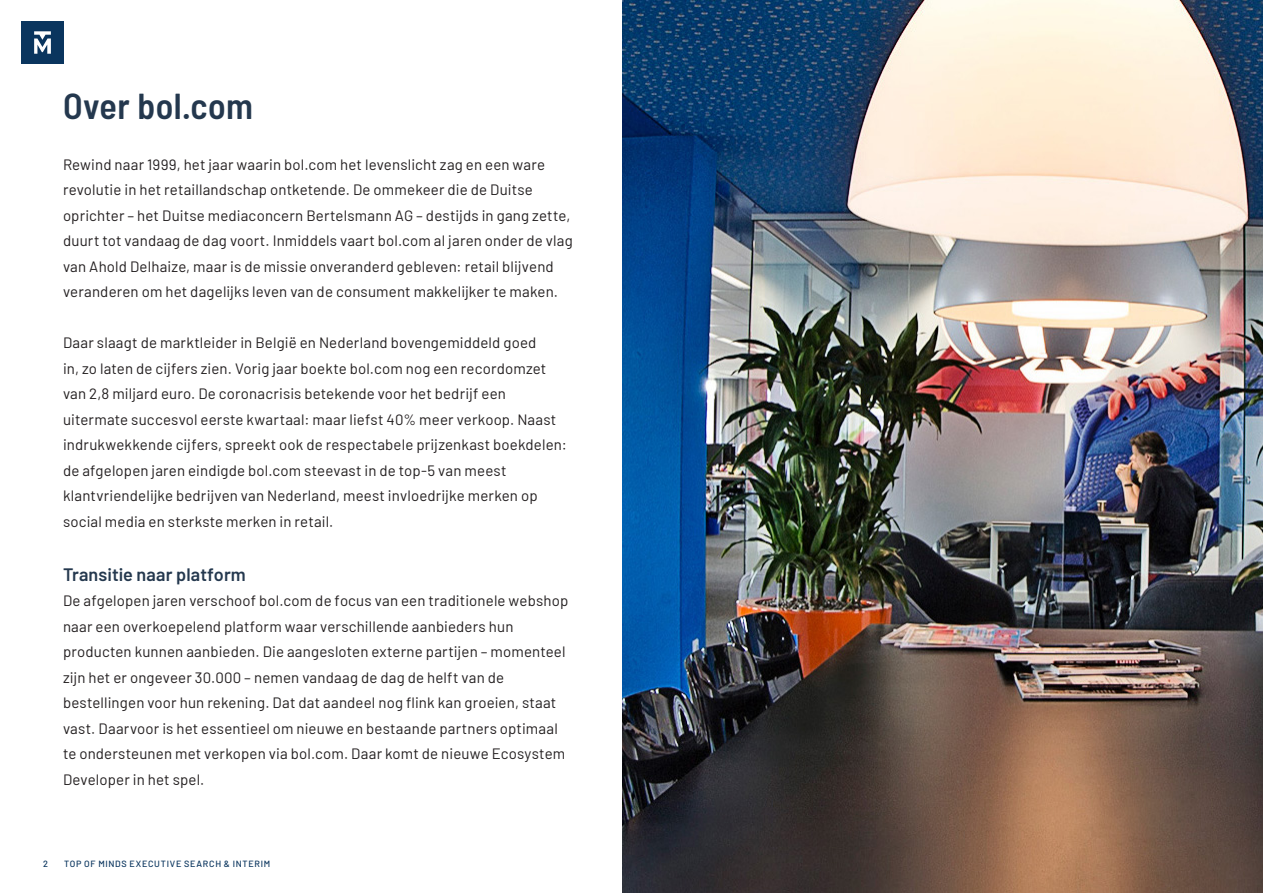
<style>
.page{position:relative;width:1263px;height:893px;background:#fff}
.page>*{position:absolute;margin:0;border:0;box-sizing:border-box;transform-origin:0 0}
.t1{font:600 semi-condensed 36px "Barlow";letter-spacing:.01em;color:#24384e}
.t2{font:600 18px "Barlow";letter-spacing:.005em;color:#24384e}
.t3{font:15px/25.5px "Barlow";letter-spacing:.01em;color:#231f20}
.t4{font:500 9px "Barlow";letter-spacing:.08em;color:#0a355e}
</style>
<div class="page">
<img style="left:623px;top:0;width:640px;height:893px">
<div style="left:21px;top:21px;width:43px;height:43px;background:#0a355e"></div>
<svg style="left:34px;top:31px;width:17px;height:23px"></svg>
<p class="t1" style="left:63px;top:80px;width:191px">Over bol.com</p>
<p class="t3" style="left:63px;top:150px;width:511px">Rewind naar 1999, het jaar waarin bol.com het levenslicht zag en een ware revolutie in het retaillandschap ontketende. De ommekeer die de Duitse oprichter – het Duitse mediaconcern Bertelsmann AG – destijds in gang zette, duurt tot vandaag de dag voort. Inmiddels vaart bol.com al jaren onder de vlag van Ahold Delhaize, maar is de missie onveranderd gebleven: retail blijvend veranderen om het dagelijks leven van de consument makkelijker te maken.</p>
<p class="t3" style="left:63px;top:329px;width:505px">Daar slaagt de marktleider in België en Nederland bovengemiddeld goed<br>in, zo laten de cijfers zien. Vorig jaar boekte bol.com nog een recordomzet van 2,8 miljard euro. De coronacrisis betekende voor het bedrijf een uitermate succesvol eerste kwartaal: maar liefst 40% meer verkoop. Naast indrukwekkende cijfers, spreekt ook de respectabele prijzenkast boekdelen: de afgelopen jaren eindigde bol.com steevast in de top-5 van meest klantvriendelijke bedrijven van Nederland, meest invloedrijke merken op social media en sterkste merken in retail.</p>
<p class="t2" style="left:63px;top:561px;width:184px">Transitie naar platform</p>
<p class="t3" style="left:63px;top:587px;width:507px">De afgelopen jaren verschoof bol.com de focus van een traditionele webshop naar een overkoepelend platform waar verschillende aanbieders hun producten kunnen aanbieden. Die aangesloten externe partijen – momenteel zijn het er ongeveer 30.000 – nemen vandaag de dag de helft van de bestellingen voor hun rekening. Dat dat aandeel nog flink kan groeien, staat vast. Daarvoor is het essentieel om nieuwe en bestaande partners optimaal te ondersteunen met verkopen via bol.com. Daar komt de nieuwe Ecosystem Developer in het spel.</p>
<p class="t4" style="left:43px;top:857px;width:6px">2</p>
<p class="t4" style="left:64px;top:857px;width:208px">TOP OF MINDS EXECUTIVE SEARCH &amp; INTERIM</p>
</div>
